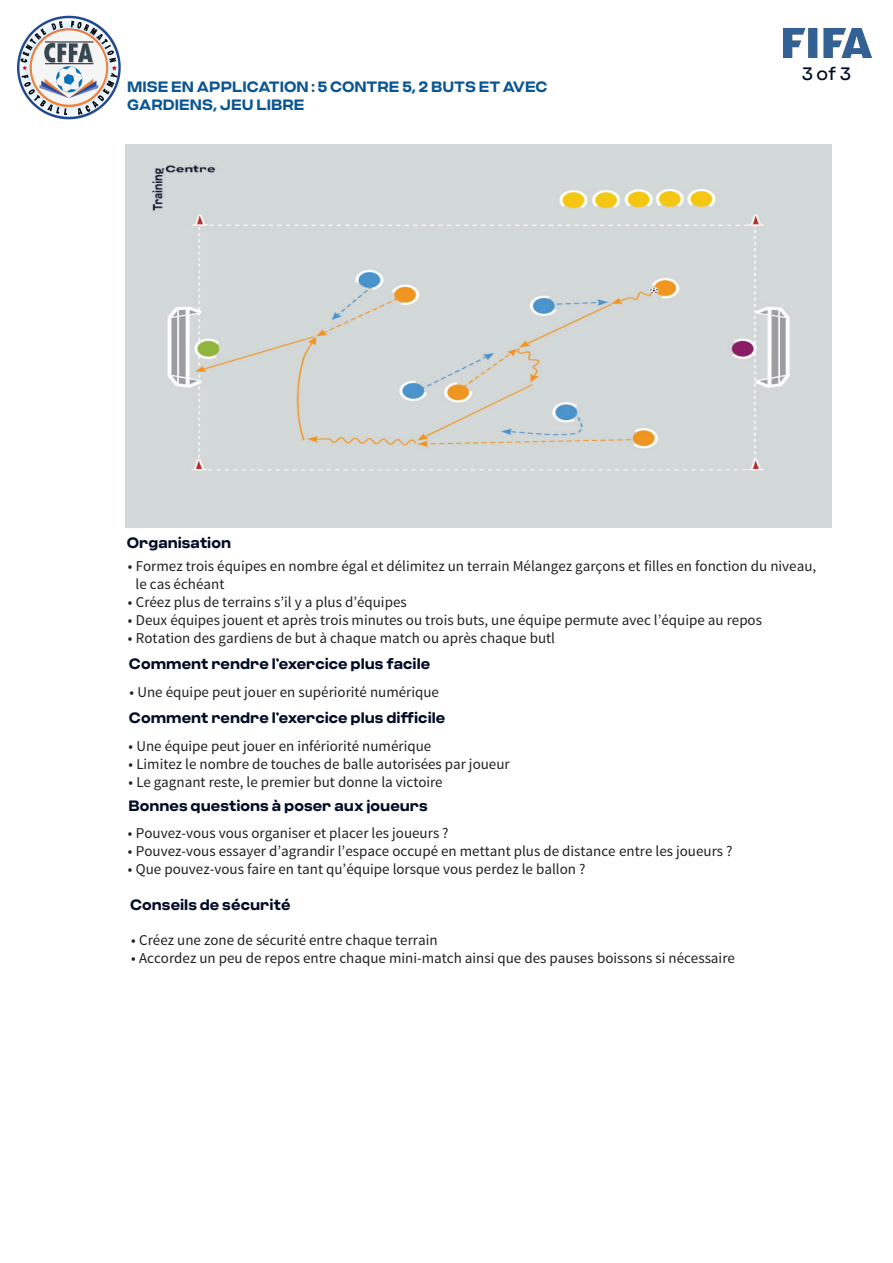
<style>
.page{position:relative;width:893px;height:1263px;background:#fff}
.page>*{position:absolute;margin:0;border:0;box-sizing:border-box;transform-origin:0 0}
.t1{font:18px "Criteria CF";color:#000c26}
.t2{font:15px/17.7px "Source Sans Pro";color:#231f20}
.t3{font:700 15px "Criteria CF";color:#000c26}
.t4{font:700 15px/18px "Criteria CF";color:#0a5694}
</style>
<div class="page">
<div style="left:126px;top:145px;width:706px;height:382px;background:#d3d8d8"></div>
<img style="left:18px;top:15px;width:103px;height:105px">
<img style="left:784px;top:28px;width:88px;height:29px">
<p class="t4" style="left:127px;top:79px;width:422px">MISE EN APPLICATION : 5 CONTRE 5, 2 BUTS ET AVEC<br>GARDIENS, JEU LIBRE</p>
<p class="t1" style="left:802px;top:65px;width:51px">3 of 3</p>
<p class="t3" style="left:127px;top:537px;width:106px">Organisation</p>
<p class="t2" style="left:136px;top:558px;width:682px;text-indent:-8px">• Formez trois équipes en nombre égal et délimitez un terrain Mélangez garçons et filles en fonction du niveau, le cas échéant</p>
<p class="t2" style="left:128px;top:594px;width:280px">• Créez plus de terrains s’il y a plus d’équipes</p>
<p class="t2" style="left:128px;top:612px;width:636px">• Deux équipes jouent et après trois minutes ou trois buts, une équipe permute avec l’équipe au repos</p>
<p class="t2" style="left:128px;top:630px;width:429px">• Rotation des gardiens de but à chaque match ou après chaque butl</p>
<p class="t3" style="left:129px;top:658px;width:303px">Comment rendre l’exercice plus facile</p>
<p class="t2" style="left:130px;top:684px;width:311px">• Une équipe peut jouer en supériorité numérique</p>
<p class="t3" style="left:129px;top:712px;width:318px">Comment rendre l’exercice plus difficile</p>
<p class="t2" style="left:128px;top:739px;width:304px">• Une équipe peut jouer en infériorité numérique</p>
<p class="t2" style="left:128px;top:757px;width:383px">• Limitez le nombre de touches de balle autorisées par joueur</p>
<p class="t2" style="left:128px;top:775px;width:316px">• Le gagnant reste, le premier but donne la victoire</p>
<p class="t3" style="left:128px;top:801px;width:301px">Bonnes questions à poser aux joueurs</p>
<p class="t2" style="left:128px;top:825px;width:322px">• Pouvez-vous vous organiser et placer les joueurs ?</p>
<p class="t2" style="left:128px;top:843px;width:606px">• Pouvez-vous essayer d’agrandir l’espace occupé en mettant plus de distance entre les joueurs ?</p>
<p class="t2" style="left:128px;top:861px;width:459px">• Que pouvez-vous faire en tant qu’équipe lorsque vous perdez le ballon ?</p>
<p class="t3" style="left:130px;top:899px;width:162px">Conseils de sécurité</p>
<p class="t2" style="left:131px;top:932px;width:308px">• Créez une zone de sécurité entre chaque terrain</p>
<p class="t2" style="left:131px;top:950px;width:605px">• Accordez un peu de repos entre chaque mini-match ainsi que des pauses boissons si nécessaire</p>
</div>
